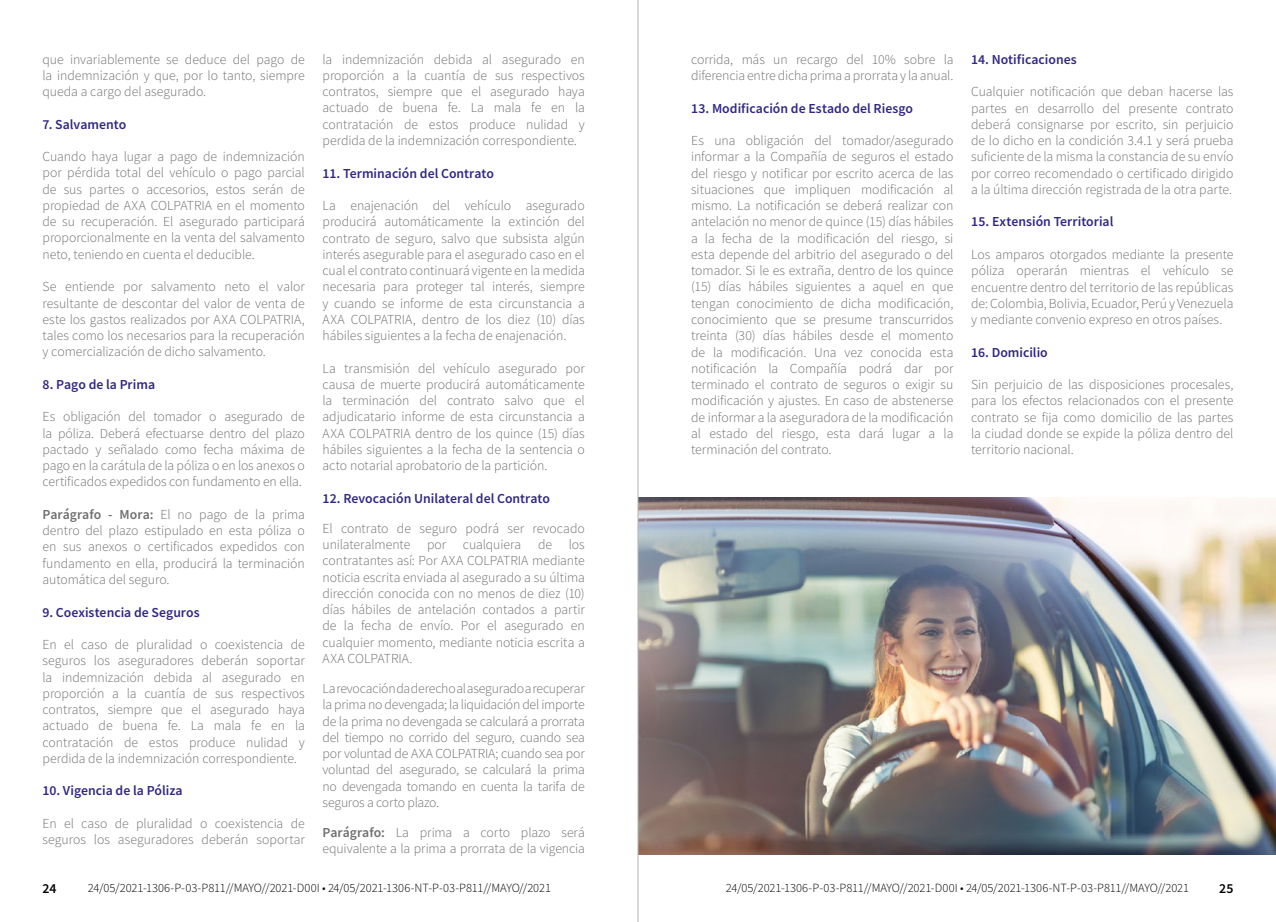
<style>
.page{position:relative;width:1276px;height:922px;background:#fff}
.page>*{position:absolute;margin:0;border:0;box-sizing:border-box;transform-origin:0 0}
.t1{font:300 13.75px/16.2px "Source Sans Pro";letter-spacing:-.005em;color:#706f6f;text-align:justify}
.t2{font:600 13.75px "Source Sans Pro";color:#312783}
.t3{font:600 13.75px "Source Sans Pro";color:#000}
.t4{font:300 12.5px "Source Sans Pro";letter-spacing:-.005em;color:#000}
.s1{font-weight:600}
</style>
<div class="page">
<img style="left:638px;top:497px;width:638px;height:357px">
<hr style="left:637px;top:0;width:1px;height:921px;background:#b3b2b2">
<p class="t1" style="left:43px;top:51px;width:264px">que invariablemente se deduce del pago de la indemnización y que, por lo tanto, siempre queda a cargo del asegurado.</p>
<p class="t2" style="left:43px;top:115px;width:85px">7. Salvamento</p>
<p class="t1" style="left:43px;top:148px;width:264px">Cuando haya lugar a pago de indemnización por pérdida total del vehículo o pago parcial de sus partes o accesorios, estos serán de propiedad de AXA COLPATRIA en el momento de su recuperación. El asegurado participará proporcionalmente en la venta del salvamento neto, teniendo en cuenta el deducible.</p>
<p class="t1" style="left:43px;top:278px;width:264px">Se entiende por salvamento neto el valor resultante de descontar del valor de venta de este los gastos realizados por AXA COLPATRIA, tales como los necesarios para la recuperación y comercialización de dicho salvamento.</p>
<p class="t2" style="left:43px;top:375px;width:114px">8. Pago de la Prima</p>
<p class="t1" style="left:43px;top:408px;width:264px">Es obligación del tomador o asegurado de la póliza. Deberá efectuarse dentro del plazo pactado y señalado como fecha máxima de pago en la carátula de la póliza o en los anexos o certificados expedidos con fundamento en ella.</p>
<p class="t1" style="left:43px;top:506px;width:264px"><span class="s1">Parágrafo - Mora:</span> El no pago de la prima dentro del plazo estipulado en esta póliza o en sus anexos o certificados expedidos con fundamento en ella, producirá la terminación automática del seguro.</p>
<p class="t2" style="left:43px;top:602px;width:159px">9. Coexistencia de Seguros</p>
<p class="t1" style="left:43px;top:636px;width:264px">En el caso de pluralidad o coexistencia de seguros los aseguradores deberán soportar la indemnización debida al asegurado en proporción a la cuantía de sus respectivos contratos, siempre que el asegurado haya actuado de buena fe. La mala fe en la contratación de estos produce nulidad y perdida de la indemnización correspondiente.</p>
<p class="t2" style="left:43px;top:781px;width:142px">10. Vigencia de la Póliza</p>
<p class="t1" style="left:43px;top:815px;width:264px">En el caso de pluralidad o coexistencia de seguros los aseguradores deberán soportar</p>
<p class="t1" style="left:322px;top:51px;width:264px">la indemnización debida al asegurado en proporción a la cuantía de sus respectivos contratos, siempre que el asegurado haya actuado de buena fe. La mala fe en la contratación de estos produce nulidad y perdida de la indemnización correspondiente.</p>
<p class="t2" style="left:322px;top:164px;width:173px">11. Terminación del Contrato</p>
<p class="t1" style="left:322px;top:197px;width:264px">La enajenación del vehículo asegurado producirá automáticamente la extinción del contrato de seguro, salvo que subsista algún interés asegurable para el asegurado caso en el cual el contrato continuará vigente en la medida necesaria para proteger tal interés, siempre y cuando se informe de esta circunstancia a AXA COLPATRIA, dentro de los diez (10) días hábiles siguientes a la fecha de enajenación.</p>
<p class="t1" style="left:322px;top:360px;width:264px">La transmisión del vehículo asegurado por causa de muerte producirá automáticamente la terminación del contrato salvo que el adjudicatario informe de esta circunstancia a AXA COLPATRIA dentro de los quince (15) días hábiles siguientes a la fecha de la sentencia o acto notarial aprobatorio de la partición.</p>
<p class="t2" style="left:322px;top:489px;width:229px">12. Revocación Unilateral del Contrato</p>
<p class="t1" style="left:322px;top:520px;width:264px">El contrato de seguro podrá ser revocado unilateralmente por cualquiera de los contratantes así: Por AXA COLPATRIA mediante noticia escrita enviada al asegurado a su última dirección conocida con no menos de diez (10) días hábiles de antelación contados a partir de la fecha de envío. Por el asegurado en cualquier momento, mediante noticia escrita a AXA COLPATRIA.</p>
<p class="t1" style="left:322px;top:680px;width:264px">La revocación da derecho al asegurado a recuperar la prima no devengada; la liquidación del importe de la prima no devengada se calculará a prorrata del tiempo no corrido del seguro, cuando sea por voluntad de AXA COLPATRIA; cuando sea por voluntad del asegurado, se calculará la prima no devengada tomando en cuenta la tarifa de seguros a corto plazo.</p>
<p class="t1" style="left:322px;top:824px;width:264px"><span class="s1">Parágrafo:</span> La prima a corto plazo será equivalente a la prima a prorrata de la vigencia</p>
<p class="t1" style="left:691px;top:51px;width:264px">corrida, más un recargo del 10% sobre la diferencia entre dicha prima a prorrata y la anual.</p>
<p class="t2" style="left:691px;top:99px;width:223px">13. Modificación de Estado del Riesgo</p>
<p class="t1" style="left:691px;top:132px;width:264px">Es una obligación del tomador/asegurado informar a la Compañía de seguros el estado del riesgo y notificar por escrito acerca de las situaciones que impliquen modificación al mismo. La notificación se deberá realizar con antelación no menor de quince (15) días hábiles a la fecha de la modificación del riesgo, si esta depende del arbitrio del asegurado o del tomador. Si le es extraña, dentro de los quince (15) días hábiles siguientes a aquel en que tengan conocimiento de dicha modificación, conocimiento que se presume transcurridos treinta (30) días hábiles desde el momento de la modificación. Una vez conocida esta notificación la Compañía podrá dar por terminado el contrato de seguros o exigir su modificación y ajustes. En caso de abstenerse de informar a la aseguradora de la modificación al estado del riesgo, esta dará lugar a la terminación del contrato.</p>
<p class="t2" style="left:971px;top:50px;width:107px">14. Notificaciones</p>
<p class="t1" style="left:971px;top:84px;width:264px">Cualquier notificación que deban hacerse las partes en desarrollo del presente contrato deberá consignarse por escrito, sin perjuicio de lo dicho en la condición 3.4.1 y será prueba suficiente de la misma la constancia de su envío por correo recomendado o certificado dirigido a la última dirección registrada de la otra parte.</p>
<p class="t2" style="left:971px;top:213px;width:144px">15. Extensión Territorial</p>
<p class="t1" style="left:971px;top:246px;width:264px">Los amparos otorgados mediante la presente póliza operarán mientras el vehículo se encuentre dentro del territorio de las repúblicas de: Colombia, Bolivia, Ecuador, Perú y Venezuela y mediante convenio expreso en otros países.</p>
<p class="t2" style="left:971px;top:343px;width:78px">16. Domicilio</p>
<p class="t1" style="left:971px;top:376px;width:264px">Sin perjuicio de las disposiciones procesales, para los efectos relacionados con el presente contrato se fija como domicilio de las partes la ciudad donde se expide la póliza dentro del territorio nacional.</p>
<p class="t3" style="left:43px;top:879px;width:16px">24</p>
<p class="t4" style="left:88px;top:879px;width:465px">24/05/2021-1306-P-03-P811//MAYO//2021-D00I • 24/05/2021-1306-NT-P-03-P811//MAYO//2021</p>
<p class="t4" style="left:726px;top:879px;width:465px">24/05/2021-1306-P-03-P811//MAYO//2021-D00I • 24/05/2021-1306-NT-P-03-P811//MAYO//2021</p>
<p class="t3" style="left:1219px;top:879px;width:16px">25</p>
</div>
